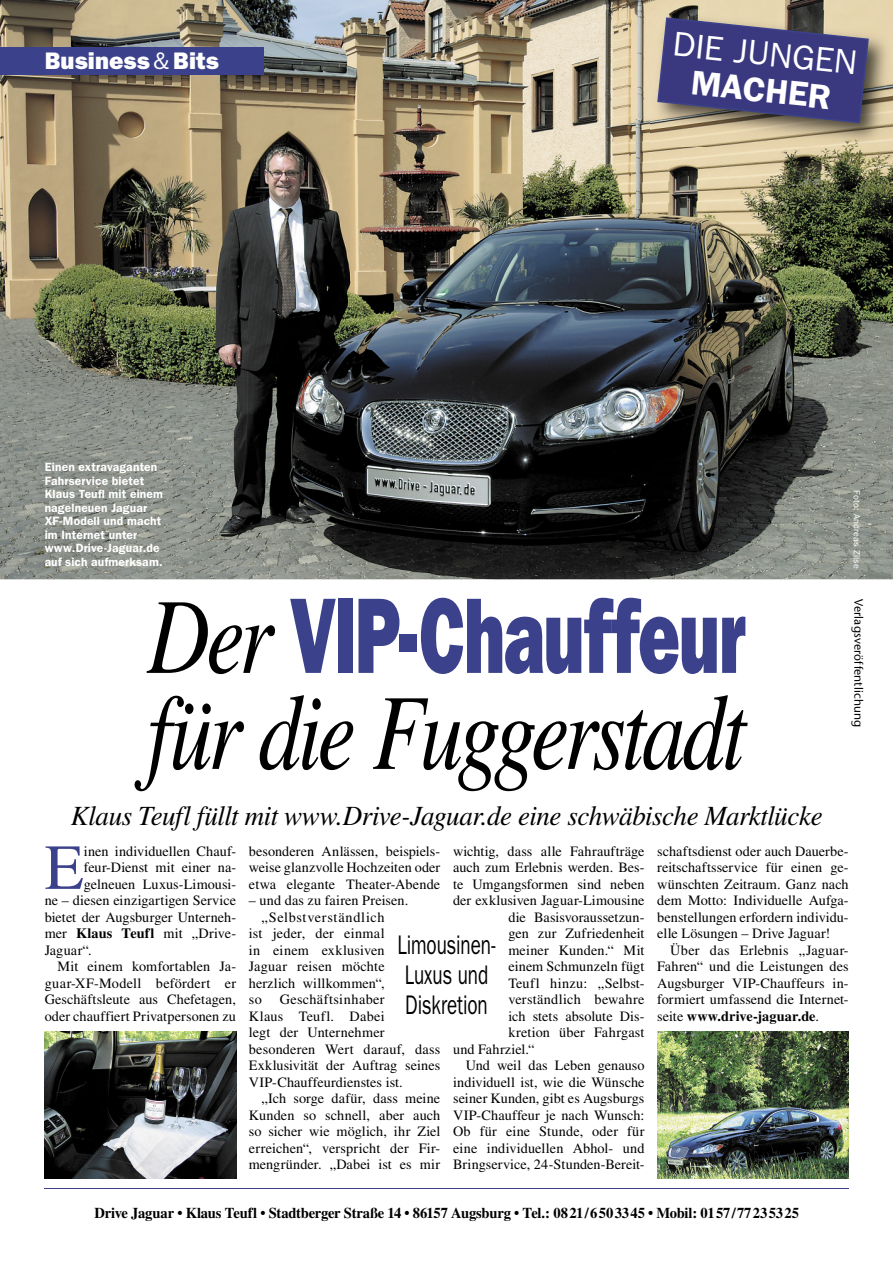
<style>
.page{position:relative;width:893px;height:1263px;background:#fff}
.page>*{position:absolute;margin:0;border:0;box-sizing:border-box;transform-origin:0 0}
.t1{font:italic 108px "Times LT Std";letter-spacing:-.05em;color:#000;scale:.8 1}
.t2{font:108px "ITC Franklin Gothic Std Hvy";letter-spacing:-.02em;color:#3b428b;scale:.65 1}
.t3{font:64.05px "Times LT Std";color:#3b428b}
.t4{font:34.5px "ITC Franklin Gothic Std";color:#fff}
.t5{font:600 34.5px "ITC Franklin Gothic Std";color:#fff}
.t6{font:italic 27.75px "Times LT Std";letter-spacing:-.015em;color:#000}
.t7{font:27px/30px "ITC Franklin Gothic Std";letter-spacing:-.005em;color:#000;scale:.7 1}
.t8{font:24px "ITC Franklin Gothic Std Hvy";color:#fff}
.t9{font:700 15px "Times LT Std";letter-spacing:-.015em;color:#000}
.t10{font:14.25px/16.5px "Times LT Std";letter-spacing:.005em;color:#000;text-align:justify}
.t11{font:14.25px "Times LT Std";letter-spacing:.045em;color:#000}
.t12{font:600 12px/13.5px "ITC Franklin Gothic Std";letter-spacing:.015em;color:#fff}
.t13{font:500 12px "Stone Sans Std";letter-spacing:.015em;color:#000}
.t14{font:9px "ITC Franklin Gothic Std";letter-spacing:.025em;color:#fff}
.s1{font-family:"ITC Franklin Gothic Std"}
.s2{font-family:"Times LT Std";font-style:italic;color:#000}
.s3{font-weight:700}
</style>
<div class="page">
<img style="left:0;top:0;width:892px;height:579px">
<hr style="left:45px;top:1188px;width:803px;height:1px;background:#3b428b">
<div style="left:0;top:47px;width:264px;height:27px;background:#3b428b"></div>
<img style="left:650px;top:11px;width:242px;height:135px">
<svg style="left:657px;top:17px;width:211px;height:106px;background:#504c7e"></svg>
<img style="left:657px;top:1031px;width:191px;height:147px">
<img style="left:45px;top:1031px;width:191px;height:147px">
<h3 class="t8" style="left:45px;top:47px;width:176px">Business<span class="s1">&amp;</span>Bits</h3>
<p class="t12" style="left:45px;top:461px;width:120px">Einen extravaganten<br>Fahrservice bietet<br>Klaus Teufl mit einem nagelneuen Jaguar<br>XF-Modell und macht im Internet unter www.Drive-Jaguar.de auf sich aufmerksam.</p>
<h3 class="t4" style="left:675px;top:23px;width:186px;rotate:6deg">DIE JUNGEN</h3>
<h3 class="t5" style="left:692px;top:70px;width:142px;rotate:6deg">MACHER</h3>
<p class="t14" style="left:862px;top:490px;width:80px;rotate:90deg">Foto: Andreas Zilse</p>
<h1 class="t2" style="left:147px;top:572px;width:922px"><span class="s2">Der</span> VIP-Chauffeur</h1>
<h1 class="t1" style="left:147px;top:693px;width:750px">für die Fuggerstadt</h1>
<h3 class="t6" style="left:71px;top:805px;width:753px">Klaus Teufl füllt mit www.Drive-Jaguar.de eine schwäbische Marktlücke</h3>
<h2 class="t3" style="left:45px;top:844px;width:41px">E</h2>
<p class="t10" style="left:84px;top:844px;width:154px">inen individuellen Chauf-</p>
<p class="t13" style="left:863px;top:599px;width:130px;rotate:90deg">Verlagsveröffentlichung</p>
<p class="t10" style="left:249px;top:844px;width:193px">besonderen Anlässen, beispiels&shy;weise glanzvolle Hochzeiten oder etwa elegante Theater-Abende</p>
<p class="t10" style="left:249px;top:894px;width:161px">– und das zu fairen Preisen.</p>
<p class="t11" style="left:261px;top:910px;width:124px">„Selbstverständlich</p>
<p class="t10" style="left:249px;top:927px;width:137px">ist jeder, der einmal</p>
<p class="t10" style="left:249px;top:943px;width:137px">in einem exklusiven</p>
<p class="t10" style="left:249px;top:959px;width:137px">Jaguar reisen möchte</p>
<p class="t10" style="left:249px;top:976px;width:137px">herzlich willkommen“,</p>
<p class="t10" style="left:249px;top:993px;width:14px">so</p>
<p class="t10" style="left:453px;top:843px;width:193px">wichtig, dass alle Fahraufträge</p>
<p class="t10" style="left:453px;top:861px;width:193px">auch zum Erlebnis werden. Bes-</p>
<p class="t10" style="left:453px;top:877px;width:193px">te Umgangsformen sind neben</p>
<p class="t10" style="left:453px;top:894px;width:193px">der exklusiven Jaguar- Limousine</p>
<p class="t10" style="left:508px;top:910px;width:138px">die Basisvoraussetzun-</p>
<p class="t10" style="left:508px;top:927px;width:138px">gen zur Zufriedenheit</p>
<p class="t10" style="left:508px;top:943px;width:138px">meiner Kunden.“ Mit</p>
<p class="t10" style="left:508px;top:960px;width:138px">einem Schmunzeln fügt</p>
<p class="t10" style="left:508px;top:975px;width:138px">Teufl hinzu: „Selbst-</p>
<p class="t10" style="left:508px;top:993px;width:138px">verständlich bewahre</p>
<p class="t10" style="left:508px;top:1009px;width:138px">ich stets absolute Dis-</p>
<p class="t10" style="left:508px;top:1025px;width:138px">kretion über Fahrgast</p>
<p class="t10" style="left:453px;top:1042px;width:83px">und Fahrziel.“</p>
<p class="t10" style="left:466px;top:1059px;width:180px">Und weil das Leben genauso</p>
<p class="t10" style="left:453px;top:1075px;width:193px">individuell ist, wie die Wünsche</p>
<p class="t10" style="left:453px;top:1092px;width:193px">seiner Kunden, gibt es Augsburgs</p>
<p class="t10" style="left:453px;top:1107px;width:193px">VIP-Chauffeur je nach Wunsch:</p>
<p class="t10" style="left:453px;top:1124px;width:193px">Ob für eine Stunde, oder für</p>
<p class="t10" style="left:453px;top:1141px;width:193px">eine individuellen Abhol- und</p>
<p class="t10" style="left:453px;top:1157px;width:193px">Bringservice, 24-Stunden-Bereit-</p>
<p class="t10" style="left:657px;top:844px;width:193px">schaftsdienst oder auch Dauerbe&shy;reitschaftsservice für einen ge&shy;wünschten Zeitraum. Ganz nach dem Motto: Individuelle Aufga&shy;benstellungen erfordern individu&shy;elle Lösungen – Drive Jaguar!</p>
<p class="t10" style="left:657px;top:942px;width:193px;text-indent:13px">Über das Erlebnis „Jaguar-Fahren“ und die Leistungen des Augsburger VIP-Chauffeurs in&shy;formiert umfassend die Internet&shy;seite <span class="s3">www.drive-jaguar.de</span>.</p>
<p class="t10" style="left:84px;top:861px;width:154px">feur-Dienst mit einer na-</p>
<p class="t10" style="left:84px;top:877px;width:154px">gelneuen Luxus-Limousi-</p>
<p class="t10" style="left:45px;top:894px;width:193px">ne – diesen einzigartigen Service</p>
<p class="t10" style="left:45px;top:910px;width:193px">bietet der Augsburger Unterneh-</p>
<p class="t10" style="left:45px;top:927px;width:193px">mer <span class="s3">Klaus Teufl</span> mit „Drive-</p>
<p class="t10" style="left:45px;top:943px;width:48px">Jaguar“.</p>
<p class="t10" style="left:57px;top:960px;width:180px">Mit einem komfortablen Ja-</p>
<p class="t10" style="left:45px;top:976px;width:193px">guar-XF-Modell befördert er</p>
<p class="t10" style="left:45px;top:992px;width:193px">Geschäftsleute aus Chef etagen,</p>
<p class="t10" style="left:45px;top:1009px;width:193px">oder chauffiert Privatpersonen zu</p>
<h3 class="t7" style="left:397px;top:929px;width:142px">Limousinen-<br>Luxus und<br>Diskretion</h3>
<p class="t10" style="left:249px;top:992px;width:193px;text-align:left;text-indent:31px">Geschäftsinhaber<br>Klaus Teufl. Dabei<br>legt der Unternehmer besonderen Wert darauf, dass<br>Exklusivität der Auftrag seines<br>VIP-Chauffeurdienstes ist.</p>
<p class="t10" style="left:249px;top:1091px;width:193px;text-indent:13px">„Ich sorge dafür, dass meine Kunden so schnell, aber auch so sicher wie möglich, ihr Ziel erreichen“, verspricht der Fir&shy;mengründer. „Dabei ist es mir</p>
<p class="t9" style="left:94px;top:1207px;width:706px">Drive Jaguar • Klaus Teufl • Stadtberger Straße 14 • 86157 Augsburg • Tel.: 08 21 / 6 50 33 45 • Mobil: 01 57 / 77 23 53 25</p>
</div>
